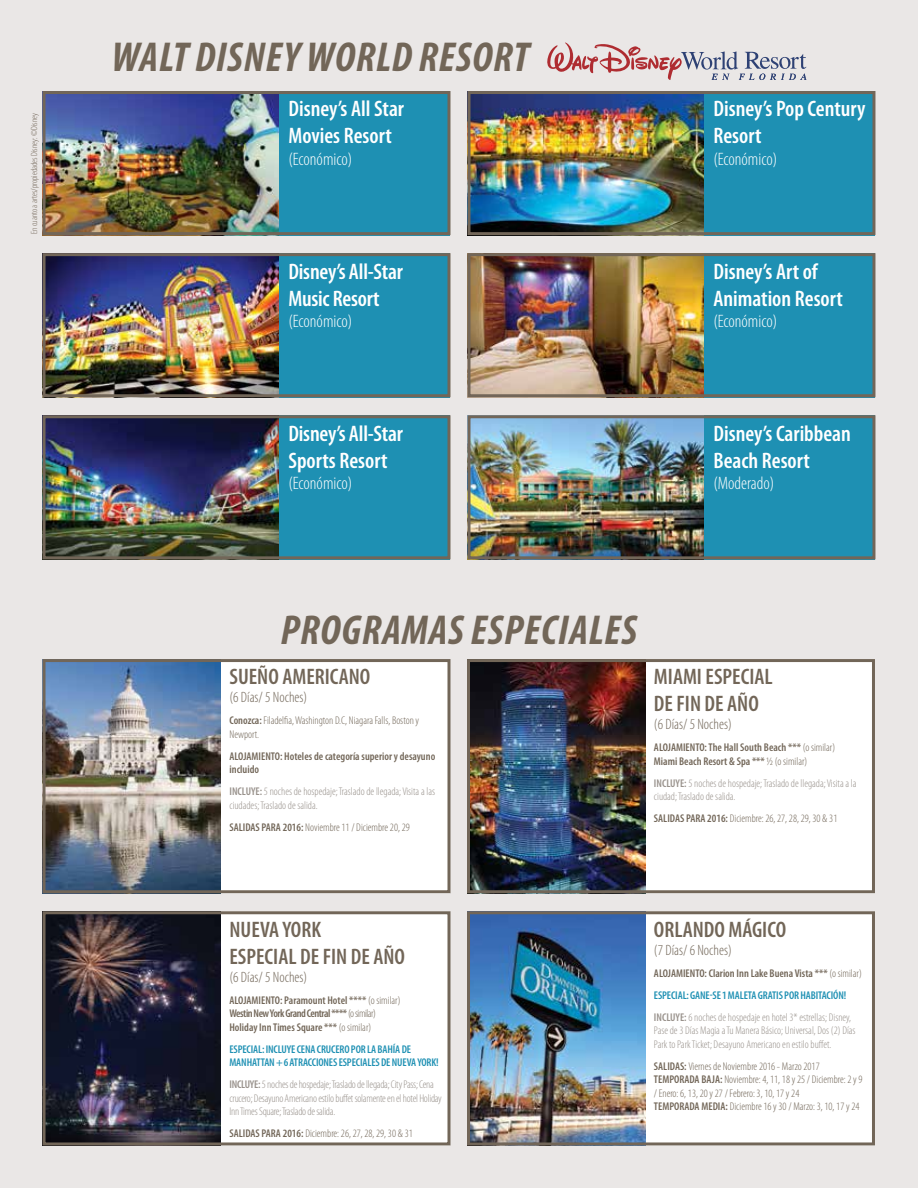
<style>
.page{position:relative;width:918px;height:1188px;background:#eae7e6}
.page>*{position:absolute;margin:0;border:0;box-sizing:border-box;transform-origin:0 0}
.t1{font:italic 700 condensed 42px "Myriad Pro";letter-spacing:.02em;color:#726658}
.t2{font:600 condensed 22.5px/27px "Myriad Pro";color:#fff}
.t3{font:600 condensed 22.5px/27px "Myriad Pro";color:#726658}
.t4{font:300 condensed 18px "Myriad Pro";color:#fff}
.t5{font:300 condensed 15px "Myriad Pro";color:#726658}
.t6{font:300 condensed 11.25px/13.5px "Myriad Pro";color:#98918b}
.t7{font:300 condensed 11.25px/13.5px "Myriad Pro";color:#726658}
.t8{font:600 condensed 11.25px/13.5px "Myriad Pro";color:#726658}
.t9{font:300 condensed 11.25px/13.5px "Myriad Pro";letter-spacing:-.02em;color:#98918b}
.t10{font:600 condensed 11.25px/13.5px "Myriad Pro";letter-spacing:-.01em;color:#1e90b3}
.t11{font:300 condensed 9px "Myriad Pro";color:#726658}
.s1{font-weight:600}
.s2{font-weight:300}
.s3{font-weight:600;color:#726658}
.s4{color:#726658}
.s5{font-weight:600;color:#1e90b3}
</style>
<div class="page">
<div style="left:467px;top:911px;width:407px;height:234px;background:#fff"></div>
<img style="left:471px;top:915px;width:174px;height:226px">
<img style="left:47px;top:95px;width:233px;height:136px">
<img style="left:47px;top:257px;width:233px;height:136px">
<img style="left:47px;top:419px;width:233px;height:136px">
<img style="left:472px;top:95px;width:233px;height:136px">
<img style="left:472px;top:257px;width:233px;height:136px">
<img style="left:472px;top:419px;width:233px;height:136px">
<div style="left:43px;top:911px;width:407px;height:234px;background:#fff"></div>
<div style="left:467px;top:659px;width:407px;height:234px;background:#fff"></div>
<div style="left:43px;top:659px;width:407px;height:234px;background:#fff"></div>
<img style="left:47px;top:915px;width:174px;height:226px">
<img style="left:47px;top:663px;width:174px;height:226px">
<img style="left:471px;top:663px;width:174px;height:226px">
<svg style="left:547px;top:42px;width:260px;height:38px"></svg>
<div style="left:280px;top:91px;width:170px;height:144px;background:#1e90b3"></div>
<div style="left:280px;top:253px;width:170px;height:144px;background:#1e90b3"></div>
<div style="left:280px;top:415px;width:170px;height:144px;background:#1e90b3"></div>
<div style="left:705px;top:91px;width:170px;height:144px;background:#1e90b3"></div>
<div style="left:705px;top:253px;width:170px;height:144px;background:#1e90b3"></div>
<div style="left:705px;top:415px;width:170px;height:144px;background:#1e90b3"></div>
<div style="left:43px;top:91px;width:407px;height:144px;border:3px solid #726658"></div>
<div style="left:43px;top:253px;width:407px;height:144px;border:3px solid #726658"></div>
<div style="left:43px;top:415px;width:407px;height:144px;border:3px solid #726658"></div>
<div style="left:43px;top:911px;width:407px;height:234px;border:3px solid #726658"></div>
<div style="left:467px;top:659px;width:408px;height:234px;border:3px solid #726658"></div>
<div style="left:467px;top:911px;width:408px;height:234px;border:3px solid #726658"></div>
<div style="left:468px;top:91px;width:407px;height:144px;border:3px solid #726658"></div>
<div style="left:468px;top:253px;width:407px;height:144px;border:3px solid #726658"></div>
<div style="left:468px;top:415px;width:407px;height:144px;border:3px solid #726658"></div>
<div style="left:43px;top:659px;width:407px;height:234px;border:3px solid #726658"></div>
<p class="t11" style="left:29px;top:234px;width:122px;rotate:-90deg">En cuanto a artes/propiedades Disney: ©Disney</p>
<h1 class="t1" style="left:112px;top:31px;width:419px">WALT DISNEY WORLD RESORT</h1>
<h2 class="t2" style="left:288px;top:95px;width:117px">Disney’s All Star<br>Movies Resort</h2>
<h3 class="t4" style="left:288px;top:148px;width:65px">(Económico)</h3>
<h2 class="t2" style="left:288px;top:257px;width:116px">Disney’s All-Star<br>Music Resort</h2>
<h3 class="t4" style="left:288px;top:311px;width:65px">(Económico)</h3>
<h2 class="t2" style="left:288px;top:419px;width:116px">Disney’s All-Star<br>Sports Resort</h2>
<h3 class="t4" style="left:288px;top:473px;width:65px">(Económico)</h3>
<h2 class="t2" style="left:713px;top:95px;width:154px">Disney’s Pop Century<br>Resort</h2>
<h3 class="t4" style="left:713px;top:148px;width:65px">(Económico)</h3>
<h2 class="t2" style="left:713px;top:257px;width:131px">Disney’s Art of<br>Animation Resort</h2>
<h3 class="t4" style="left:713px;top:311px;width:65px">(Económico)</h3>
<h2 class="t2" style="left:713px;top:419px;width:139px">Disney’s Caribbean<br>Beach Resort</h2>
<h3 class="t4" style="left:713px;top:473px;width:63px">(Moderado)</h3>
<h1 class="t1" style="left:281px;top:604px;width:358px">PROGRAMAS ESPECIALES</h1>
<h2 class="t3" style="left:229px;top:663px;width:142px">SUEÑO AMERICANO</h2>
<h3 class="t5" style="left:229px;top:689px;width:79px">(6 Días/ 5 Noches)</h3>
<p class="t7" style="left:229px;top:714px;width:191px"><span class="s1">Conozca:</span> Filadelfia, Washington D.C, Niagara Falls, Boston y<br>Newport.</p>
<p class="t8" style="left:229px;top:749px;width:207px">ALOJAMIENTO: Hoteles de categoría superior y desayuno incluido</p>
<p class="t6" style="left:229px;top:785px;width:207px"><span class="s1">INCLUYE:</span> 5 noches de hospedaje; Traslado de llegada; Visita a las ciudades; Traslado de salida.</p>
<p class="t7" style="left:229px;top:820px;width:182px"><span class="s1">SALIDAS PARA 2016:</span> Noviembre 11 / Diciembre 20, 29</p>
<h2 class="t3" style="left:654px;top:663px;width:120px">MIAMI ESPECIAL<br>DE FIN DE AÑO</h2>
<h3 class="t5" style="left:654px;top:716px;width:79px">(6 Días/ 5 Noches)</h3>
<p class="t8" style="left:654px;top:741px;width:183px">ALOJAMIENTO: The Hall South Beach *** <span class="s2">(o similar)<br></span>Miami Beach Resort &amp; Spa *** <span class="s2">½ (o similar)</span></p>
<p class="t6" style="left:654px;top:776px;width:204px"><span class="s1">INCLUYE:</span> 5 noches de hospedaje; Traslado de llegada; Visita a la ciudad; Traslado de salida.</p>
<p class="t7" style="left:654px;top:812px;width:185px"><span class="s1">SALIDAS PARA 2016:</span> Diciembre: 26, 27, 28, 29, 30 &amp; 31</p>
<h2 class="t3" style="left:229px;top:915px;width:177px">NUEVA YORK<br>ESPECIAL DE FIN DE AÑO</h2>
<h3 class="t5" style="left:229px;top:968px;width:79px">(6 Días/ 5 Noches)</h3>
<p class="t8" style="left:229px;top:993px;width:173px">ALOJAMIENTO: Paramount Hotel **** <span class="s2">(o similar)<br></span>Westin New York Grand Central **** <span class="s2">(o similar)<br></span>Holiday Inn Times Square *** <span class="s2">(o similar)</span></p>
<p class="t10" style="left:229px;top:1042px;width:211px">ESPECIAL: INCLUYE CENA CRUCERO POR LA BAHÍA DE<br>MANHATTAN + 6 ATRACCIONES ESPECIALES DE NUEVA YORK!</p>
<p class="t9" style="left:229px;top:1078px;width:214px"><span class="s1">INCLUYE:</span> 5 noches de hospedaje; Traslado de llegada; City Pass; Cena crucero; Desayuno Americano estilo buffet solamente en el hotel Holiday<br>Inn Times Square; Traslado de salida.</p>
<p class="t7" style="left:229px;top:1127px;width:185px"><span class="s1">SALIDAS PARA 2016:</span> Diciembre: 26, 27, 28, 29, 30 &amp; 31</p>
<h2 class="t3" style="left:654px;top:915px;width:134px">ORLANDO MÁGICO</h2>
<h3 class="t5" style="left:654px;top:941px;width:79px">(7 Días/ 6 Noches)</h3>
<p class="t6" style="left:654px;top:962px;width:209px;line-height:22px"><span class="s3">ALOJAMIENTO: Clarion Inn Lake Buena Vista ***</span> <span class="s4">(o similar)<br></span><span class="s5">ESPECIAL: GANE-SE 1 MALETA GRATIS POR HABITACIÓN!<br></span><span class="s1">INCLUYE:</span> 6 noches de hospedaje en hotel 3* estrellas; Disney,</p>
<p class="t6" style="left:654px;top:1024px;width:203px">Pase de 3 Días Magia a Tu Manera Básico; Universal, Dos (2) Días<br>Park to Park Ticket; Desayuno Americano en estilo buffet.</p>
<p class="t7" style="left:654px;top:1059px;width:210px"><span class="s1">SALIDAS:</span> Viernes de Noviembre 2016 - Marzo 2017<br><span class="s1">TEMPORADA BAJA:</span> Noviembre: 4, 11, 18 y 25 / Diciembre: 2 y 9 / Enero: 6, 13, 20 y 27 / Febrero: 3, 10, 17 y 24<br><span class="s1">TEMPORADA MEDIA:</span> Diciembre 16 y 30 / Marzo: 3, 10, 17 y 24</p>
</div>
